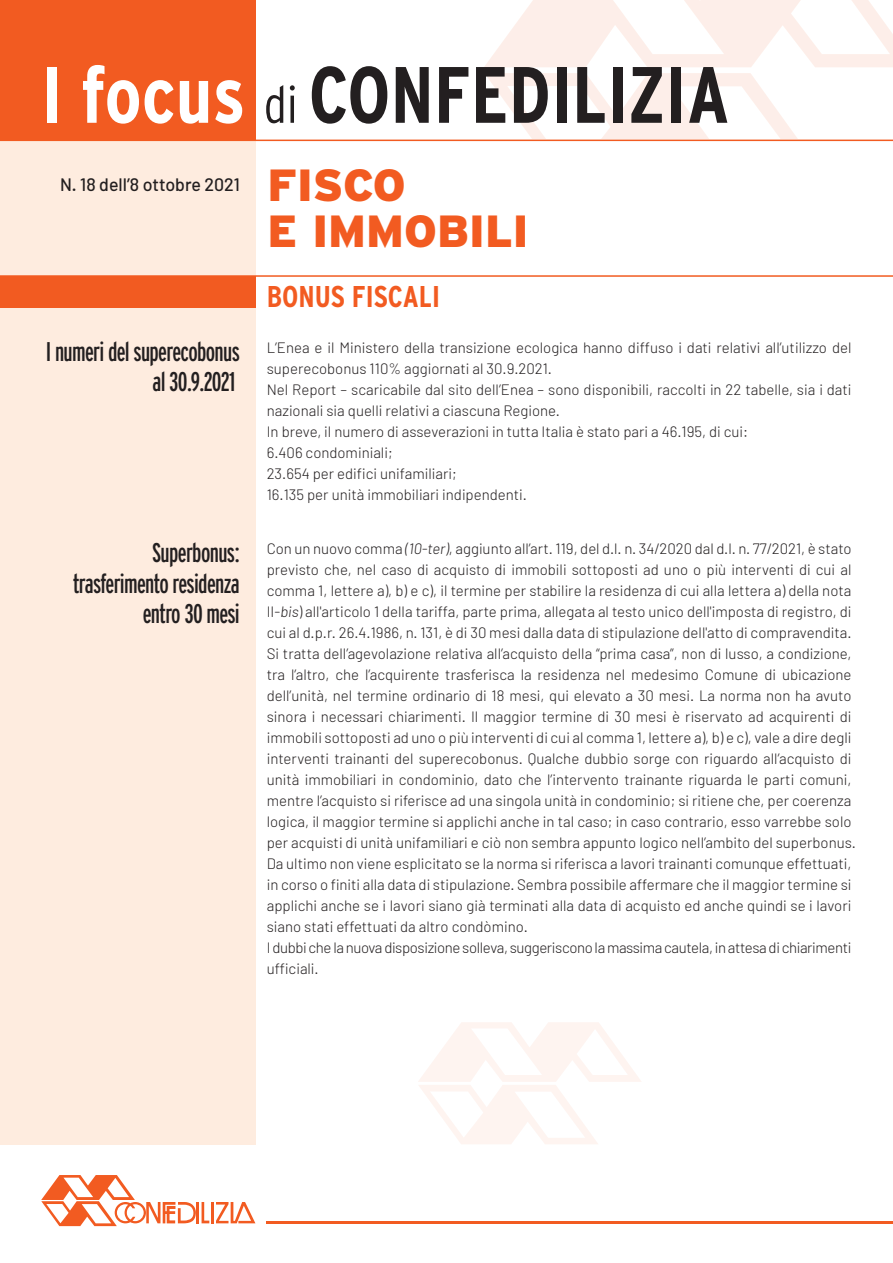
<style>
.page{position:relative;width:893px;height:1263px;background:#fff}
.page>*{position:absolute;margin:0;border:0;box-sizing:border-box;transform-origin:0 0}
.t1{font:700 condensed 79.65px "Interstate";color:#231f20}
.t2{font:900 45px/45.5px "Interstate";color:#f25b21}
.t3{font:700 condensed 30px "Interstate";color:#f25b21}
.t4{font:extra-condensed 27px/30.5px "Interstate";letter-spacing:-.025em;color:#231f20;text-align:right}
.t5{font:500 18px "Barlow";color:#231f20}
.t6{font:300 15px/21px "Barlow";color:#231f20}
.s1{color:#fff}
.s2{font-weight:300;font-size:51.75px}
.s3{font-style:italic}
</style>
<div class="page">
<div style="left:0;top:0;width:255px;height:1144px;background:#feecdf"></div>
<hr style="left:267px;top:1221px;width:626px;height:2px;background:#f25b21">
<hr style="left:196px;top:1202px;width:3px;height:21px;background:#f25b21">
<svg style="left:202px;top:1202px;width:7px;height:21px"></svg>
<hr style="left:211px;top:1202px;width:3px;height:21px;background:#f25b21">
<svg style="left:216px;top:1202px;width:39px;height:21px"></svg>
<svg style="left:41px;top:1175px;width:155px;height:51px"></svg>
<svg style="left:484px;top:0;width:409px;height:67px"></svg>
<svg style="left:485px;top:73px;width:313px;height:66px"></svg>
<div style="left:0;top:0;width:255px;height:140px;background:#f25b21"></div>
<hr style="left:0;top:140px;width:893px;height:1px;background:#f25b21">
<svg style="left:418px;top:1022px;width:223px;height:122px"></svg>
<hr style="left:0;top:275px;width:893px;height:2px;background:#f25b21">
<div style="left:0;top:276px;width:255px;height:31px;background:#f25b21"></div>
<h1 class="t1" style="left:41px;top:50px;width:690px"><span class="s1">I focus</span> <span class="s2">di</span> CONFEDILIZIA</h1>
<p class="t5" style="left:60px;top:173px;width:181px">N. 18 dell’8 ottobre 2021</p>
<h3 class="t4" style="left:46px;top:336px;width:195px">I numeri del superecobonus al 30.9.2021</h3>
<h3 class="t4" style="left:73px;top:537px;width:168px">Superbonus: trasferimento residenza entro 30 mesi</h3>
<h2 class="t2" style="left:267px;top:162px;width:262px">FISCO<br>E IMMOBILI</h2>
<h3 class="t3" style="left:267px;top:280px;width:175px">BONUS FISCALI</h3>
<p class="t6" style="left:267px;top:336px;width:586px">L’Enea e il Ministero della transizione ecologica hanno diffuso i dati relativi all’utilizzo del superecobonus 110% aggiornati al 30.9.2021.<br>Nel Report – scaricabile dal sito dell’Enea – sono disponibili, raccolti in 22 tabelle, sia i dati nazionali sia quelli relativi a ciascuna Regione.<br>In breve, il numero di asseverazioni in tutta Italia è stato pari a 46.195, di cui:<br>6.406 condominiali;<br>23.654 per edifici unifamiliari;<br>16.135 per unità immobiliari indipendenti.</p>
<p class="t6" style="left:267px;top:538px;width:591px">Con un nuovo comma <span class="s3">(10-ter)</span>, aggiunto all’art. 119, del d.l. n. 34/2020 dal d.l. n. 77/2021, è stato previsto che, nel caso di acquisto di immobili sottoposti ad uno o più interventi di cui al comma 1, lettere a), b) e c), il termine per stabilire la residenza di cui alla lettera a) della nota II-<span class="s3">bis</span>) all'articolo 1 della tariffa, parte prima, allegata al testo unico dell'imposta di registro, di cui al d.p.r. 26.4.1986, n. 131, è di 30 mesi dalla data di stipulazione dell'atto di compravendita.<br>Si tratta dell’agevolazione relativa all’acquisto della “prima casa”, non di lusso, a condizione, tra l’altro, che l’acquirente trasferisca la residenza nel medesimo Comune di ubicazione dell’unità, nel termine ordinario di 18 mesi, qui elevato a 30 mesi. La norma non ha avuto sinora i necessari chiarimenti. Il maggior termine di 30 mesi è riservato ad acquirenti di immobili sottoposti ad uno o più interventi di cui al comma 1, lettere a), b) e c), vale a dire degli interventi trainanti del superecobonus. Qualche dubbio sorge con riguardo all’acquisto di unità immobiliari in condominio, dato che l’intervento trainante riguarda le parti comuni, mentre l’acquisto si riferisce ad una singola unità in condominio; si ritiene che, per coerenza logica, il maggior termine si applichi anche in tal caso; in caso contrario, esso varrebbe solo per acquisti di unità unifamiliari e ciò non sembra appunto logico nell’ambito del superbonus.<br>Da ultimo non viene esplicitato se la norma si riferisca a lavori trainanti comunque effettuati, in corso o finiti alla data di stipulazione. Sembra possibile affermare che il maggior termine si applichi anche se i lavori siano già terminati alla data di acquisto ed anche quindi se i lavori siano stati effettuati da altro condòmino.<br>I dubbi che la nuova disposizione solleva, suggeriscono la massima cautela, in attesa di chiarimenti ufficiali.</p>
</div>
